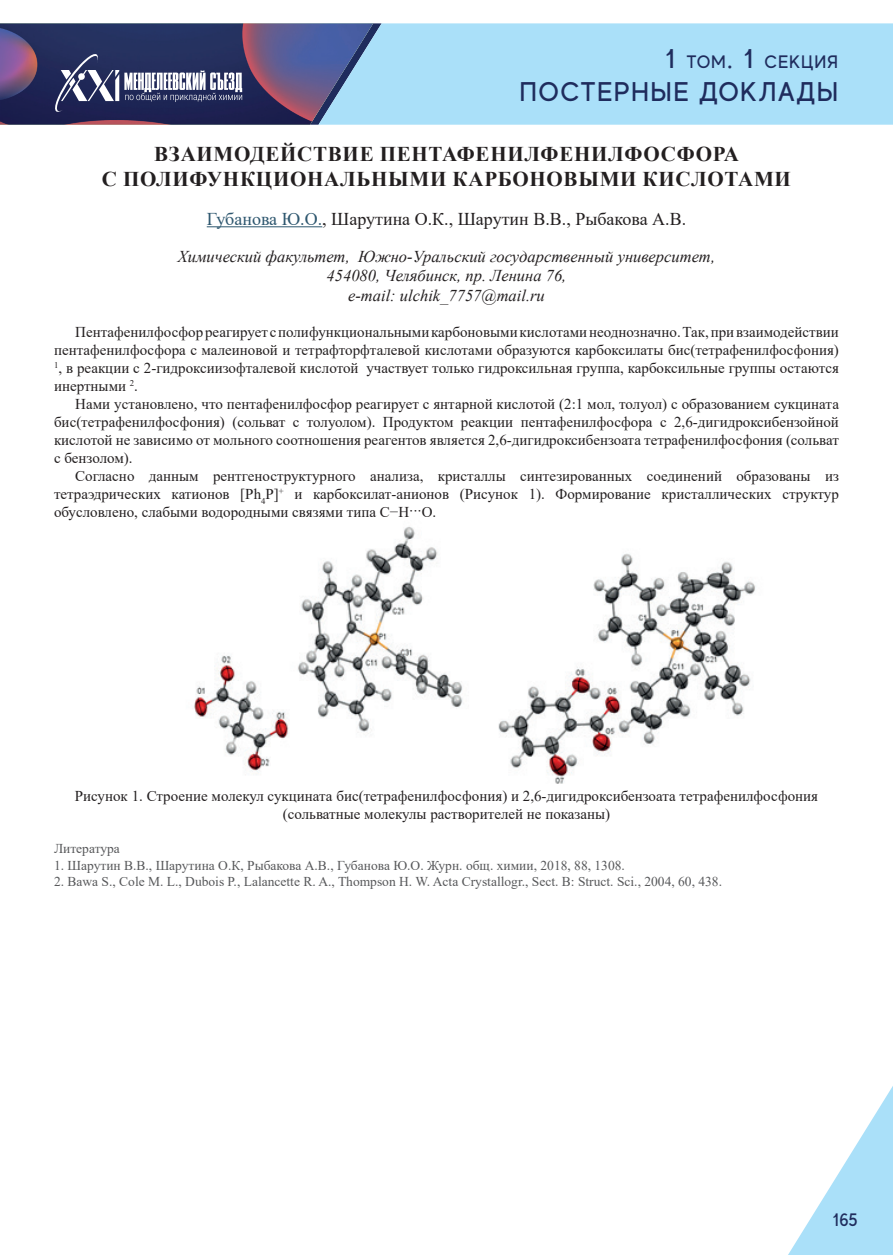
<style>
.page{position:relative;width:893px;height:1255px;background:#fff}
.page>*{position:absolute;margin:0;border:0;box-sizing:border-box;transform-origin:0 0}
.t1{font:500 27px "MADE Evolve Sans";letter-spacing:.05em;color:#1f2c5d}
.t2{font:700 21px/25.2px "Times New Roman";letter-spacing:.035em;color:#231f20;text-align:center}
.t3{font:18px "Times New Roman";color:#231f20}
.t4{font:500 18px "MADE Evolve Sans";letter-spacing:.05em;color:#1f2c5d}
.t5{font:italic 16.5px/19.8px "Times New Roman";color:#231f20;text-align:center}
.t6{font:15px/18px "Times New Roman";color:#231f20;text-align:justify}
.t7{font:13.5px "Times New Roman";color:#57585a}
.s1{font-size:27px}
.s2{color:#2e576f}
</style>
<div class="page">
<div style="left:382px;top:23px;width:511px;height:102px;background:#aae0f9"></div>
<svg style="left:788px;top:1086px;width:105px;height:168px"></svg>
<svg style="left:0;top:23px;width:382px;height:102px;background:#51547e"></svg>
<hr style="left:207px;top:226px;width:115px;height:1px;background:#2e576f">
<img style="left:194px;top:526px;width:269px;height:247px">
<img style="left:498px;top:553px;width:258px;height:230px">
<p class="t4" style="left:665px;top:51px;width:174px"><span class="s1">1</span> ТОМ<span class="s1">. 1</span> СЕКЦИЯ</p>
<h1 class="t1" style="left:520px;top:74px;width:320px">ПОСТЕРНЫЕ ДОКЛАДЫ</h1>
<h2 class="t2" style="left:102px;top:141px;width:691px">ВЗАИМОДЕЙСТВИЕ ПЕНТАФЕНИЛФЕНИЛФОСФОРА<br>С ПОЛИФУНКЦИОНАЛЬНЫМИ КАРБОНОВЫМИ КИСЛОТАМИ</h2>
<p class="t3" style="left:207px;top:206px;width:481px"><span class="s2">Губанова Ю.О.</span>, Шарутина О.К., Шарутин В.В., Рыбакова А.В.</p>
<p class="t5" style="left:178px;top:246px;width:539px">Химический факультет, Южно-Уральский государственный университет,<br>454080, Челябинск, пр. Ленина 76,<br>e-mail: ulchik_7757@mail.ru</p>
<p class="t6" style="left:54px;top:323px;width:786px;text-indent:21px">Пентафенилфосфор реагирует с полифункциональными карбоновыми кислотами неоднозначно. Так, при взаимодействии пентафенилфосфора с малеиновой и тетрафторфталевой кислотами образуются карбоксилаты бис(тетрафенилфосфония)<br><sup>1</sup>, в реакции с 2-гидроксиизофталевой кислотой участвует только гидроксильная группа, карбоксильные группы остаются инертными <sup>2</sup>.</p>
<p class="t6" style="left:54px;top:395px;width:786px;text-indent:21px">Нами установлено, что пентафенилфосфор реагирует с янтарной кислотой (2:1 мол, толуол) с образованием сукцината бис(тетрафенилфосфония) (сольват с толуолом). Продуктом реакции пентафенилфосфора с 2,6-дигидроксибензойной кислотой не зависимо от мольного соотношения реагентов является 2,6-дигидроксибензоата тетрафенилфосфония (сольват с бензолом).</p>
<p class="t6" style="left:54px;top:467px;width:786px;text-indent:21px">Согласно данным рентгеноструктурного анализа, кристаллы синтезированных соединений образованы из тетраэдрических катионов [Ph<sub>4</sub>P]<sup>+</sup> и карбоксилат-анионов (Рисунок 1). Формирование кристаллических структур обусловлено, слабыми водородными связями типа С−Н···О.</p>
<p class="t6" style="left:75px;top:786px;width:745px;text-align:center">Рисунок 1. Строение молекул сукцината бис(тетрафенилфосфония) и 2,6-дигидроксибензоата тетрафенилфосфония (сольватные молекулы растворителей не показаны)</p>
<p class="t7" style="left:54px;top:839px;width:67px">Литература</p>
<p class="t7" style="left:54px;top:855px;width:572px">1. Шарутин В.В., Шарутина О.К, Рыбакова А.В., Губанова Ю.О. Журн. общ. химии, 2018, 88, 1308.</p>
<p class="t7" style="left:54px;top:871px;width:669px">2. Bawa S., Cole M. L., Dubois P., Lalancette R. A., Thompson H. W. Acta Crystallogr., Sect. B: Struct. Sci., 2004, 60, 438.</p>
<p class="t4" style="left:833px;top:1208px;width:27px">165</p>
</div>
